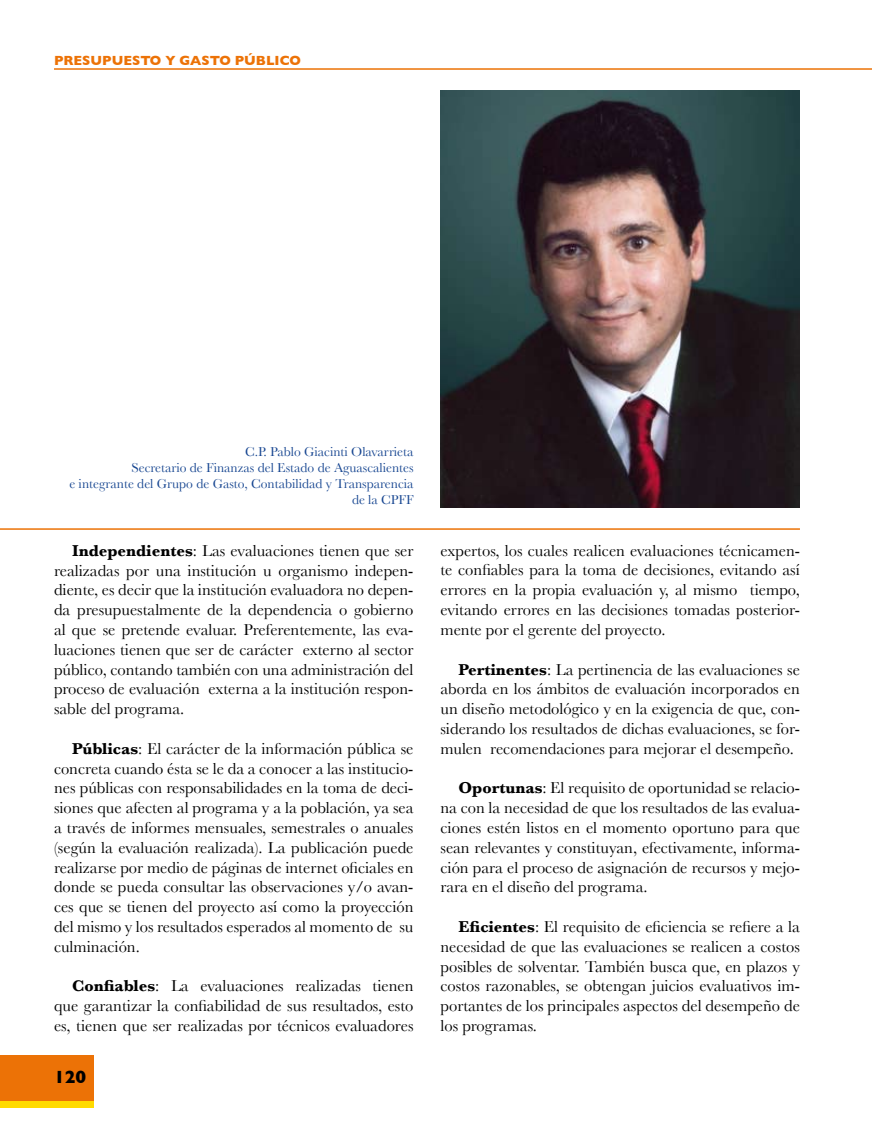
<style>
.page{position:relative;width:872px;height:1127px;background:#fff}
.page>*{position:absolute;margin:0;border:0;box-sizing:border-box;transform-origin:0 0}
.t1{font:700 18px "Gill Sans";color:#000}
.texto_baskerville{font:16.5px/19.8px "Baskerville";color:#000;text-align:justify}
.pie_foto_baskerville{font:13.5px "Baskerville";color:#174691}
.t2{font:700 13.5px "Gill Sans";color:#ec7206}
.s1{font-weight:700}
</style>
<div class="page">
<hr style="left:0;top:528px;width:800px;height:2px;background:#ec7206">
<div style="left:0;top:1055px;width:94px;height:46px;background:#ec7206"></div>
<div style="left:0;top:1101px;width:94px;height:7px;background:#ffdb00"></div>
<img style="left:440px;top:90px;width:360px;height:418px">
<hr style="left:54px;top:68px;width:818px;height:2px;background:#ec7206">
<p class="t2" style="left:54px;top:53px;width:248px">PRESUPUESTO Y GASTO PÚBLICO</p>
<p class="pie_foto_baskerville" style="left:245px;top:443px;width:170px">C.P. Pablo Giacinti Olavarrieta</p>
<p class="pie_foto_baskerville" style="left:131px;top:460px;width:283px">Secretario de Finanzas del Estado de Aguascalientes</p>
<p class="pie_foto_baskerville" style="left:69px;top:476px;width:345px">e integrante del Grupo de Gasto, Contabilidad y Transparencia</p>
<p class="pie_foto_baskerville" style="left:352px;top:492px;width:63px">de la CPFF</p>
<p class="texto_baskerville" style="left:54px;top:540px;width:361px;text-indent:18px"><span class="s1">Independientes</span>: Las evaluaciones tienen que ser realizadas por una institución u organismo indepen&shy;diente, es decir que la institución evaluadora no depen&shy;da presupuestalmente de la dependencia o gobierno al que se pretende evaluar. Preferentemente, las eva&shy;luaciones tienen que ser de carácter externo al sector público, contando también con una administración del proceso de evaluación externa a la institución respon&shy;sable del programa.</p>
<p class="texto_baskerville" style="left:54px;top:738px;width:361px;text-indent:18px"><span class="s1">Públicas</span>: El carácter de la información pública se concreta cuando ésta se le da a conocer a las institucio&shy;nes públicas con responsabilidades en la toma de deci&shy;siones que afecten al programa y a la población, ya sea a través de informes mensuales, semestrales o anuales (según la evaluación realizada). La publicación puede realizarse por medio de páginas de internet oficiales en donde se pueda consultar las observaciones y/o avan&shy;ces que se tienen del proyecto así como la proyección del mismo y los resultados esperados al momento de su culminación.</p>
<p class="texto_baskerville" style="left:54px;top:976px;width:361px;text-indent:18px"><span class="s1">Confiables</span>: La evaluaciones realizadas tienen que garantizar la confiabilidad de sus resultados, esto es, tienen que ser realizadas por técnicos evaluadores</p>
<p class="t1" style="left:54px;top:1066px;width:34px">120</p>
<p class="texto_baskerville" style="left:440px;top:540px;width:361px">expertos, los cuales realicen evaluaciones técnicamen&shy;te confiables para la toma de decisiones, evitando así errores en la propia evaluación y, al mismo tiempo, evitando errores en las decisiones tomadas posterior&shy;mente por el gerente del proyecto.</p>
<p class="texto_baskerville" style="left:440px;top:659px;width:361px;text-indent:18px"><span class="s1">Pertinentes</span>: La pertinencia de las evaluaciones se aborda en los ámbitos de evaluación incorporados en un diseño metodológico y en la exigencia de que, con&shy;siderando los resultados de dichas evaluaciones, se for&shy;mulen recomendaciones para mejorar el desempeño.</p>
<p class="texto_baskerville" style="left:440px;top:778px;width:361px;text-indent:18px"><span class="s1">Oportunas</span>: El requisito de oportunidad se relacio&shy;na con la necesidad de que los resultados de las evalua&shy;ciones estén listos en el momento oportuno para que sean relevantes y constituyan, efectivamente, informa&shy;ción para el proceso de asignación de recursos y mejo&shy;rara en el diseño del programa.</p>
<p class="texto_baskerville" style="left:440px;top:916px;width:361px;text-indent:18px"><span class="s1">Eficientes</span>: El requisito de eficiencia se refiere a la necesidad de que las evaluaciones se realicen a costos posibles de solventar. También busca que, en plazos y costos razonables, se obtengan juicios evaluativos im&shy;portantes de los principales aspectos del desempeño de los programas.</p>
</div>
